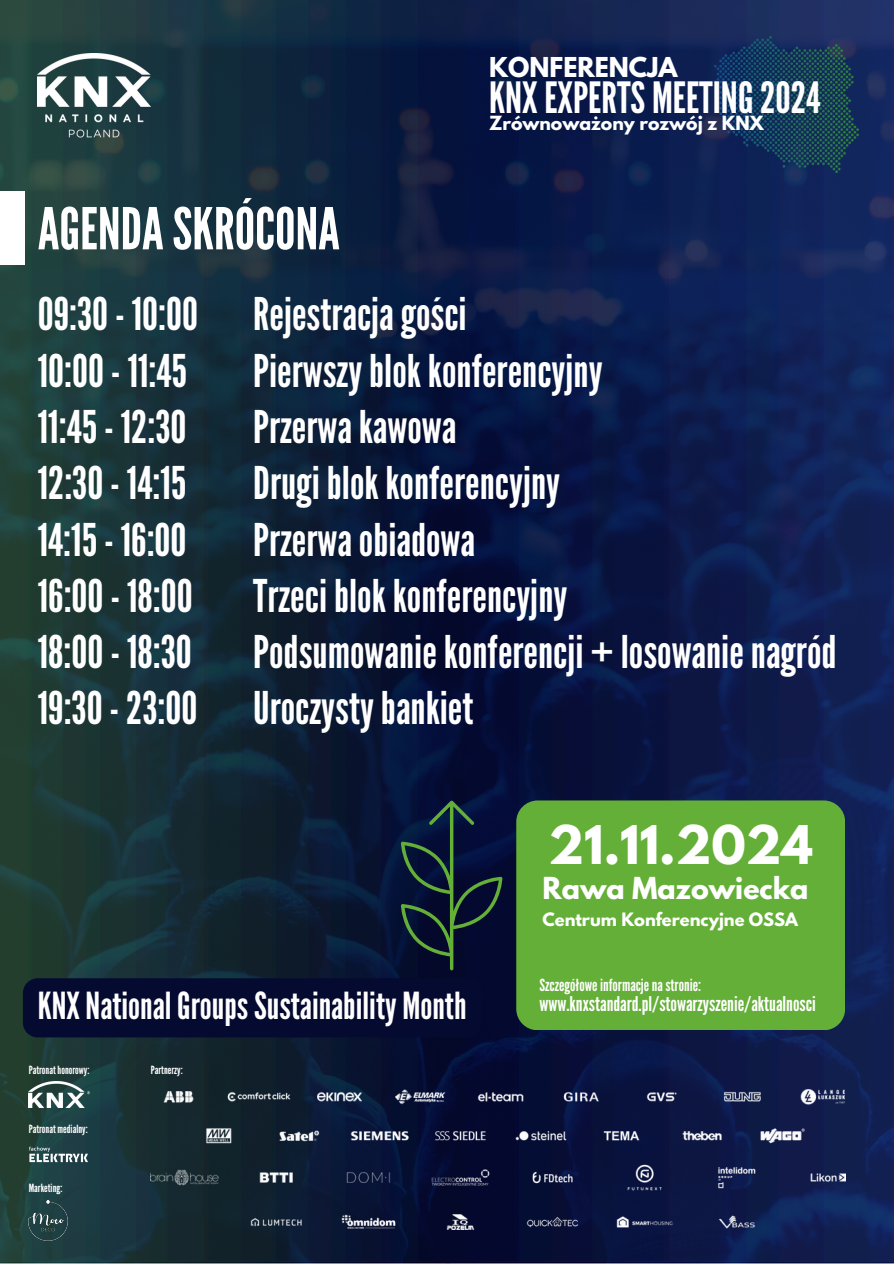
<style>
.page{position:relative;width:894px;height:1264px;background:#fff}
.page>*{position:absolute;margin:0;border:0;box-sizing:border-box;transform-origin:0 0}
.t1{font:57.6px "League Gothic";color:#fff}
.t2{font:700 47.25px "League Spartan";color:#fff}
.t3{font:45px/56.2px "League Gothic";color:#fff}
.t4{font:43.05px "League Gothic";color:#fff}
.t5{font:37.2px "League Gothic";color:#fff}
.t6{font:700 26.85px "League Spartan";color:#fff}
.t7{font:700 24.3px "League Spartan";color:#fff}
.t8{font:20.25px "League Gothic";color:#fff}
.t9{font:700 17.25px "League Spartan";color:#fff}
.t10{font:16.65px "League Gothic";color:#fff}
.t11{font:700 16.35px "League Spartan";color:#fff}
.t12{font:11.25px "League Gothic";color:#fff}
</style>
<div class="page">
<img style="left:0;top:0;width:893px;height:1263px">
<img style="left:38px;top:54px;width:112px;height:85px">
<div style="left:516px;top:800px;width:328px;height:230px;background:#64af37;border-radius:21px"></div>
<img style="left:29px;top:1081px;width:61px;height:26px">
<svg style="left:401px;top:800px;width:101px;height:170px;background:#102234"></svg>
<img style="left:29px;top:1200px;width:38px;height:40px">
<img style="left:151px;top:1089px;width:694px;height:140px">
<img style="left:29px;top:1145px;width:61px;height:18px">
<div style="left:23px;top:978px;width:458px;height:59px;background:#050a30;border-radius:15px"></div>
<div style="left:0;top:191px;width:24px;height:74px;background:#fff"></div>
<img style="left:714px;top:37px;width:144px;height:136px">
<h5 class="t1" style="left:38px;top:195px;width:303px">AGENDASKRÓCONA</h5>
<p class="t7" style="left:489px;top:55px;width:190px">KONFERENCJA</p>
<p class="t4" style="left:489px;top:73px;width:333px">KNXEXPERTS MEETING2024</p>
<p class="t9" style="left:489px;top:114px;width:276px">Zrównoważony rozwój z KNX</p>
<p class="t3" style="left:38px;top:287px;width:162px">09:30- 10:00<br>10:00- 11:45<br>11:45- 12:30<br>12:30- 14:15<br>14:15- 16:00<br>16:00- 18:00<br>18:00- 18:30<br>19:30-23:00</p>
<p class="t3" style="left:253px;top:287px;width:584px">Rejestracjagości<br>Pierwszyblokkonferencyjny<br>Przerwakawowa<br>Drugiblokkonferencyjny<br>Przerwaobiadowa<br>Trzeciblokkonferencyjny<br>Podsumowaniekonferencji + losowanienagród<br>Uroczystybankiet</p>
<p class="t2" style="left:548px;top:821px;width:266px">21.11.2024</p>
<h2 class="t5" style="left:38px;top:984px;width:430px">KNXNationalGroupsSustainability Month</h2>
<h3 class="t12" style="left:29px;top:1063px;width:62px">Patronathonorowy:</h3>
<p class="t12" style="left:151px;top:1063px;width:33px">Partnerzy:</p>
<h4 class="t12" style="left:29px;top:1122px;width:60px">Patronat medialny:</h4>
<h6 class="t12" style="left:29px;top:1181px;width:35px">Marketing:</h6>
<h3 class="t6" style="left:542px;top:875px;width:267px">Rawa Mazowiecka</h3>
<h3 class="t11" style="left:542px;top:911px;width:257px">Centrum Konferencyjne OSSA</h3>
<h1 class="t10" style="left:539px;top:975px;width:163px">Szczegółoweinformacjenastronie:</h1>
<h1 class="t8" style="left:539px;top:991px;width:278px">www.knxstandard.pl/stowarzyszenie/aktualnosci</h1>
</div>
